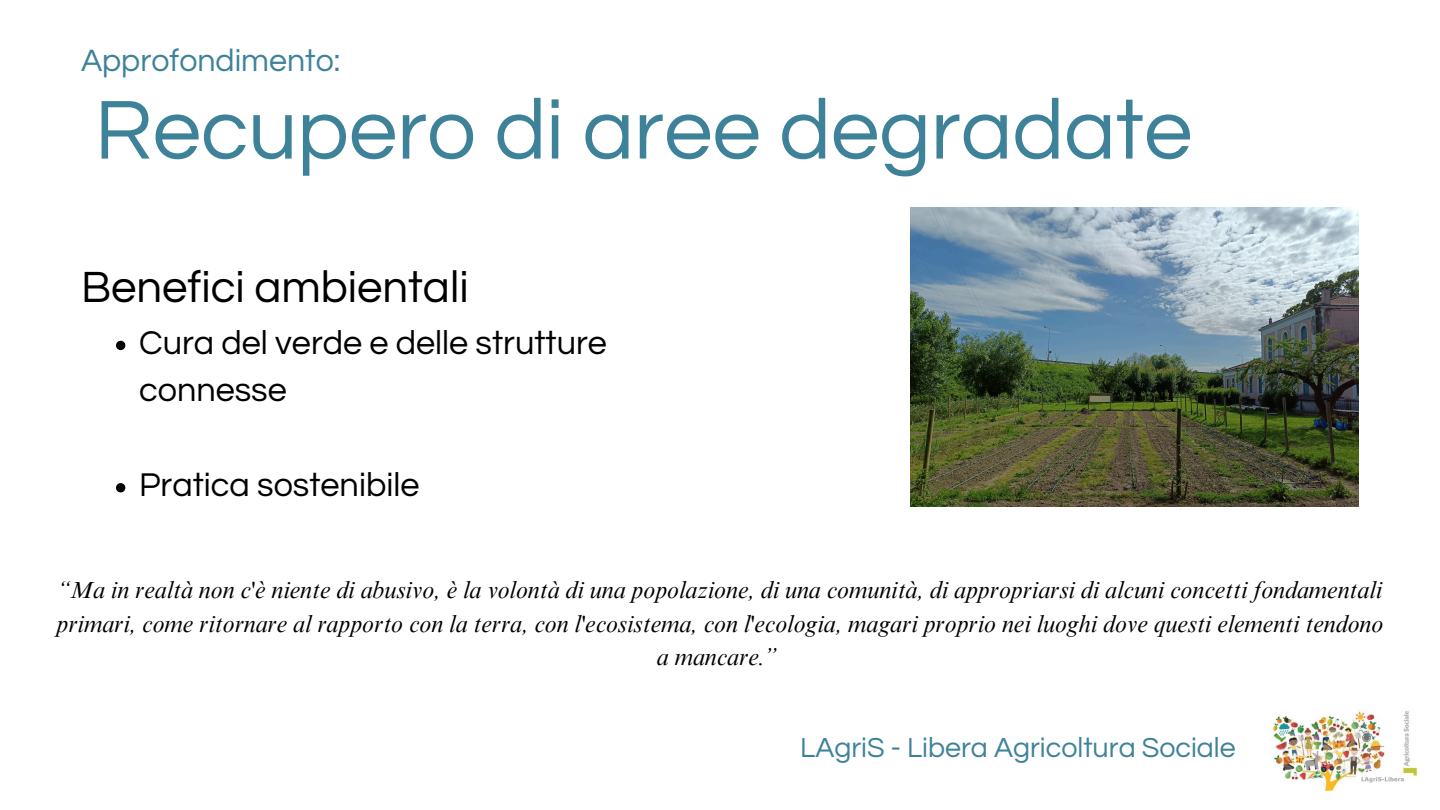
<style>
.page{position:relative;width:1440px;height:810px;background:#fff}
.page>*{position:absolute;margin:0;border:0;box-sizing:border-box;transform-origin:0 0}
.t1{font:86.8px "Questrial";color:#3e829a}
.t2{font:45.4px "Questrial";color:#000}
.t3{font:34.2px/47.5px "Questrial";color:#000}
.t4{font:32.1px "Questrial";color:#3e829a}
.t5{font:28.6px "Questrial";color:#3e829a}
.t6{font:italic 23.8px/33.1px "Times NRMT Pro";color:#000;text-align:center}
</style>
<div class="page">
<img style="left:1272px;top:710px;width:146px;height:81px">
<img style="left:910px;top:208px;width:449px;height:299px">
<svg style="left:116px;top:341px;width:9px;height:9px"></svg>
<svg style="left:116px;top:483px;width:9px;height:9px"></svg>
<p class="t4" style="left:81px;top:45px;width:261px">Approfondimento:</p>
<h2 class="t1" style="left:95px;top:87px;width:1099px">Recupero di aree degradate</h2>
<p class="t2" style="left:81px;top:265px;width:389px">Benefici ambientali</p>
<p class="t3" style="left:139px;top:320px;width:469px">Cura del verde e delle strutture connesse</p>
<h4 class="t3" style="left:139px;top:462px;width:282px">Pratica sostenibile</h4>
<p class="t6" style="left:57px;top:577px;width:1328px">“Ma in realtà non c'è niente di abusivo, è la volontà di una popolazione, di una comunità, di appropriarsi di alcuni concetti fondamentali primari, come ritornare al rapporto con la terra, con l'ecosistema, con l'ecologia, magari proprio nei luoghi dove questi elementi tendono a mancare.”</p>
<p class="t5" style="left:800px;top:734px;width:437px">LAgriS - Libera Agricoltura Sociale</p>
</div>
